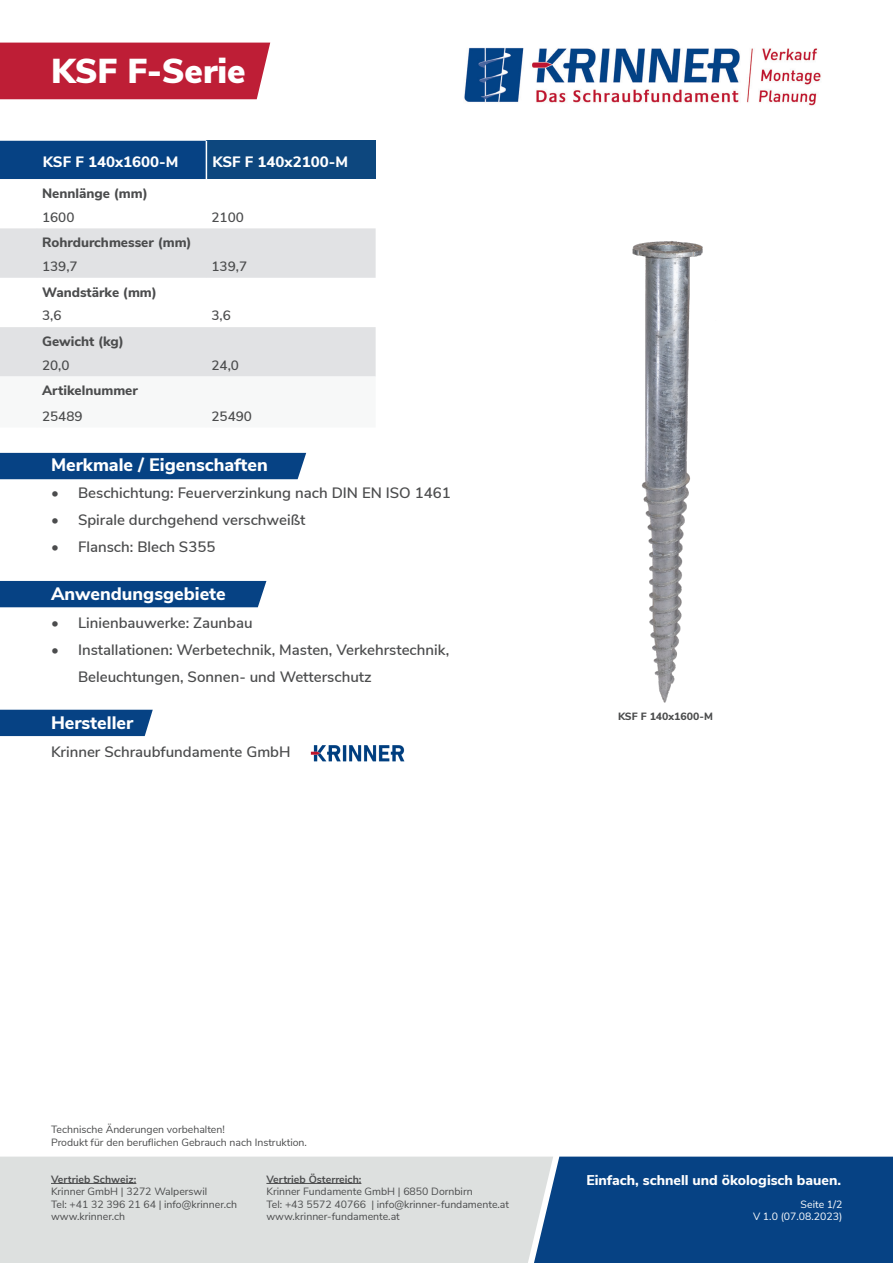
<style>
.page{position:relative;width:893px;height:1263px;background:#fff}
.page>*{position:absolute;margin:0;border:0;box-sizing:border-box;transform-origin:0 0}
.t1{font:900 34.5px "Nunito Sans";color:#fff}
.t2{font:800 18px "Nunito Sans";color:#fff}
.t3{font:600 15px/27px "Nunito Sans";color:#4b4c4d}
.Subline{font:800 15px "Nunito Sans";color:#fff}
.t4{font:800 14.1px "Nunito Sans";color:#fff}
.Tabelle_fett{font:800 13.5px "Nunito Sans";color:#4b4c4d}
.Tabelle_normal{font:600 13.5px "Nunito Sans";color:#4b4c4d}
.t5{font:10.5px "Nunito Sans";color:#4b4c4d}
.t6{font:700 10.5px "Nunito Sans";color:#4b4c4d}
.t7{font:10.5px "Nunito Sans";color:#fff}
.t8{font:800 10.5px "Nunito Sans";color:#4b4c4d}
</style>
<div class="page">
<div style="left:0;top:453px;width:306px;height:26px;background:#064284"></div>
<div style="left:0;top:581px;width:266px;height:26px;background:#064284"></div>
<div style="left:0;top:710px;width:153px;height:26px;background:#064284"></div>
<div style="left:0;top:43px;width:270px;height:56px;background:#be1e36"></div>
<div style="left:0;top:1156px;width:534px;height:107px;background:#dde0df"></div>
<div style="left:534px;top:1156px;width:359px;height:107px;background:#064284"></div>
<img style="left:632px;top:241px;width:71px;height:462px">
<img style="left:310px;top:745px;width:95px;height:17px">
<hr style="left:51px;top:1183px;width:85px;height:1px;background:#4b4c4d">
<hr style="left:266px;top:1183px;width:95px;height:1px;background:#4b4c4d">
<img style="left:464px;top:47px;width:357px;height:59px">
<div style="left:0;top:141px;width:206px;height:38px;background:#064284"></div>
<div style="left:206px;top:141px;width:170px;height:38px;background:#0d477e"></div>
<svg style="left:0;top:228px;width:376px;height:148px;fill:#e1e2e4"></svg>
<svg style="left:0;top:376px;width:376px;height:1px"></svg>
<hr style="left:206px;top:141px;width:1px;height:38px;background:#fff">
<p class="t1" style="left:51px;top:46px;width:196px">KSF F-Serie</p>
<p class="Subline" style="left:43px;top:150px;width:137px">KSF F 140x1600-M</p>
<p class="Subline" style="left:212px;top:150px;width:137px">KSF F 140x2100-M</p>
<p class="Tabelle_fett" style="left:42px;top:183px;width:107px">Nennlänge (mm)</p>
<p class="Tabelle_normal" style="left:42px;top:207px;width:34px">1600</p>
<p class="Tabelle_normal" style="left:211px;top:207px;width:34px">2100</p>
<p class="Tabelle_fett" style="left:42px;top:233px;width:151px">Rohrdurchmesser (mm)</p>
<p class="Tabelle_normal" style="left:42px;top:256px;width:37px">139,7</p>
<p class="Tabelle_normal" style="left:211px;top:256px;width:37px">139,7</p>
<p class="Tabelle_fett" style="left:42px;top:282px;width:116px">Wandstärke (mm)</p>
<p class="Tabelle_normal" style="left:42px;top:306px;width:21px">3,6</p>
<p class="Tabelle_normal" style="left:211px;top:306px;width:21px">3,6</p>
<p class="Tabelle_fett" style="left:42px;top:331px;width:83px">Gewicht (kg)</p>
<p class="Tabelle_normal" style="left:42px;top:355px;width:29px">20,0</p>
<p class="Tabelle_normal" style="left:211px;top:355px;width:29px">24,0</p>
<p class="Tabelle_fett" style="left:42px;top:381px;width:97px">Artikelnummer</p>
<p class="Tabelle_normal" style="left:42px;top:406px;width:42px">25489</p>
<p class="Tabelle_normal" style="left:211px;top:406px;width:42px">25490</p>
<p class="t2" style="left:51px;top:452px;width:218px">Merkmale / Eigenschaften</p>
<p class="t3" style="left:51px;top:478px;width:401px">• Beschichtung: Feuerverzinkung nach DIN EN ISO 1461</p>
<p class="t3" style="left:51px;top:505px;width:256px">• Spirale durchgehend verschweißt</p>
<p class="t3" style="left:51px;top:532px;width:166px">• Flansch: Blech S355</p>
<p class="t2" style="left:51px;top:580px;width:176px">Anwendungsgebiete</p>
<p class="t3" style="left:51px;top:608px;width:203px">• Linienbauwerke: Zaunbau</p>
<p class="t3" style="left:78px;top:635px;width:373px;text-indent:-27px">• Installationen: Werbetechnik, Masten, Verkehrstechnik,<br>Beleuchtungen, Sonnen- und Wetterschutz</p>
<p class="t2" style="left:51px;top:710px;width:84px">Hersteller</p>
<p class="t3" style="left:51px;top:737px;width:241px">Krinner Schraubfundamente GmbH</p>
<p class="t8" style="left:618px;top:709px;width:96px">KSF F 140x1600-M</p>
<p class="t5" style="left:51px;top:1122px;width:175px">Technische Änderungen vorbehalten!</p>
<p class="t5" style="left:51px;top:1134px;width:257px">Produkt für den beruflichen Gebrauch nach Instruktion.</p>
<p class="t6" style="left:266px;top:1171px;width:96px">Vertrieb Österreich:</p>
<p class="t5" style="left:266px;top:1184px;width:208px">Krinner Fundamente GmbH | 6850 Dornbirn</p>
<p class="t5" style="left:266px;top:1196px;width:244px">Tel: +43 5572 40766 | info@krinner-fundamente.at</p>
<p class="t5" style="left:266px;top:1209px;width:135px">www.krinner-fundamente.at</p>
<p class="t6" style="left:51px;top:1171px;width:87px">Vertrieb Schweiz:</p>
<p class="t5" style="left:51px;top:1184px;width:158px">Krinner GmbH | 3272 Walperswil</p>
<p class="t5" style="left:51px;top:1196px;width:188px">Tel: +41 32 396 21 64 | info@krinner.ch</p>
<p class="t5" style="left:51px;top:1209px;width:76px">www.krinner.ch</p>
<p class="t4" style="left:586px;top:1169px;width:256px">Einfach, schnell und ökologisch bauen.</p>
<p class="t7" style="left:801px;top:1197px;width:43px">Seite 1/2</p>
<p class="t7" style="left:753px;top:1209px;width:91px">V 1.0 (07.08.2023)</p>
</div>
